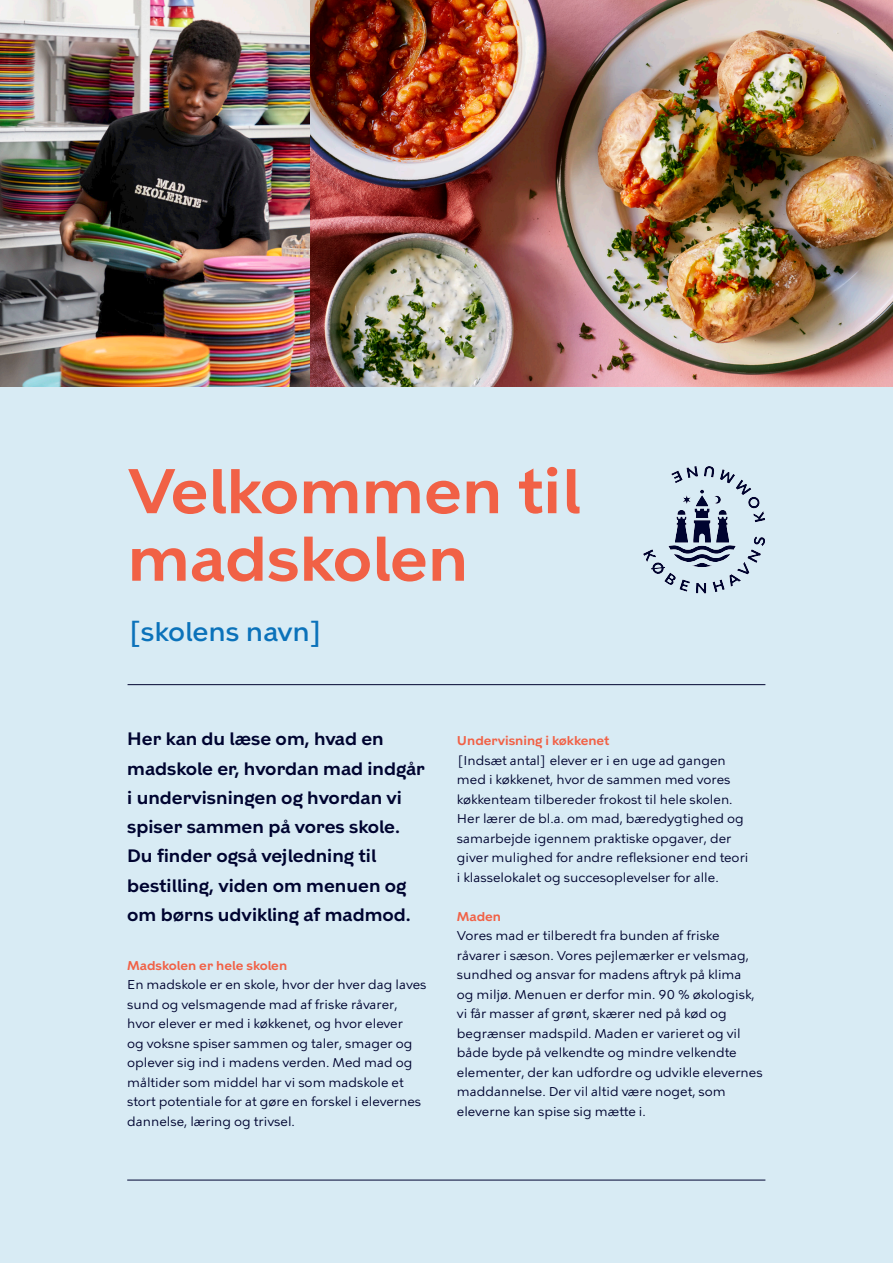
<style>
.page{position:relative;width:893px;height:1263px;background:#fff}
.page>*{position:absolute;margin:0;border:0;box-sizing:border-box;transform-origin:0 0}
.t1{font:600 63px "KBH";color:#f16146}
.t2{font:500 27px "KBH";color:#0b72ba}
.t3{font:600 18px/29.2px "KBH";color:#000430}
.t4{font:12.75px/19.5px "KBH Tekst";color:#000430}
.t5{font:600 12.75px "KBH";color:#f16146}
</style>
<div class="page">
<div style="left:0;top:387px;width:893px;height:876px;background:#d8ebf4"></div>
<img style="left:0;top:0;width:311px;height:387px">
<img style="left:311px;top:0;width:582px;height:387px">
<svg style="left:643px;top:466px;width:122px;height:127px"></svg>
<hr style="left:128px;top:684px;width:637px;height:1px;background:#000430">
<hr style="left:127px;top:1180px;width:638px;height:1px;background:#000430">
<p class="t1" style="left:128px;top:452px;width:454px">Velkommen til</p>
<p class="t1" style="left:128px;top:520px;width:342px">madskolen</p>
<p class="t2" style="left:128px;top:615px;width:197px">[skolens navn]</p>
<p class="t3" style="left:127px;top:724px;width:299px">Her kan du læse om, hvad en madskole er, hvordan mad indgår i undervisningen og hvordan vi spiser sammen på vores skole.<br>Du finder også vejledning til bestilling, viden om menuen og om børns udvikling af madmod.</p>
<p class="t5" style="left:127px;top:957px;width:161px">Madskolen er hele skolen</p>
<p class="t4" style="left:127px;top:975px;width:301px">En madskole er en skole, hvor der hver dag laves sund og velsmagende mad af friske råvarer, hvor elever er med i køkkenet, og hvor elever<br>og voksne spiser sammen og taler, smager og oplever sig ind i madens verden. Med mad og måltider som middel har vi som madskole et stort potentiale for at gøre en forskel i elevernes dannelse, læring og trivsel.</p>
<p class="t5" style="left:457px;top:733px;width:154px">Undervisning i køkkenet</p>
<p class="t4" style="left:457px;top:750px;width:293px">[Indsæt antal] elever er i en uge ad gangen med i køkkenet, hvor de sammen med vores køkkenteam tilbereder frokost til hele skolen.<br>Her lærer de bl.a. om mad, bæredygtighed og samarbejde igennem praktiske opgaver, der giver mulighed for andre refleksioner end teori</p>
<p class="t4" style="left:457px;top:867px;width:263px">i klasselokalet og succesoplevelser for alle.</p>
<p class="t5" style="left:457px;top:908px;width:46px">Maden</p>
<p class="t4" style="left:457px;top:926px;width:307px">Vores mad er tilberedt fra bunden af friske råvarer i sæson. Vores pejlemærker er velsmag, sundhed og ansvar for madens aftryk på klima<br>og miljø. Menuen er derfor min. 90 % økologisk, vi får masser af grønt, skærer ned på kød og begrænser madspild. Maden er varieret og vil både byde på velkendte og mindre velkendte elementer, der kan udfordre og udvikle elevernes maddannelse. Der vil altid være noget, som eleverne kan spise sig mætte i.</p>
</div>
